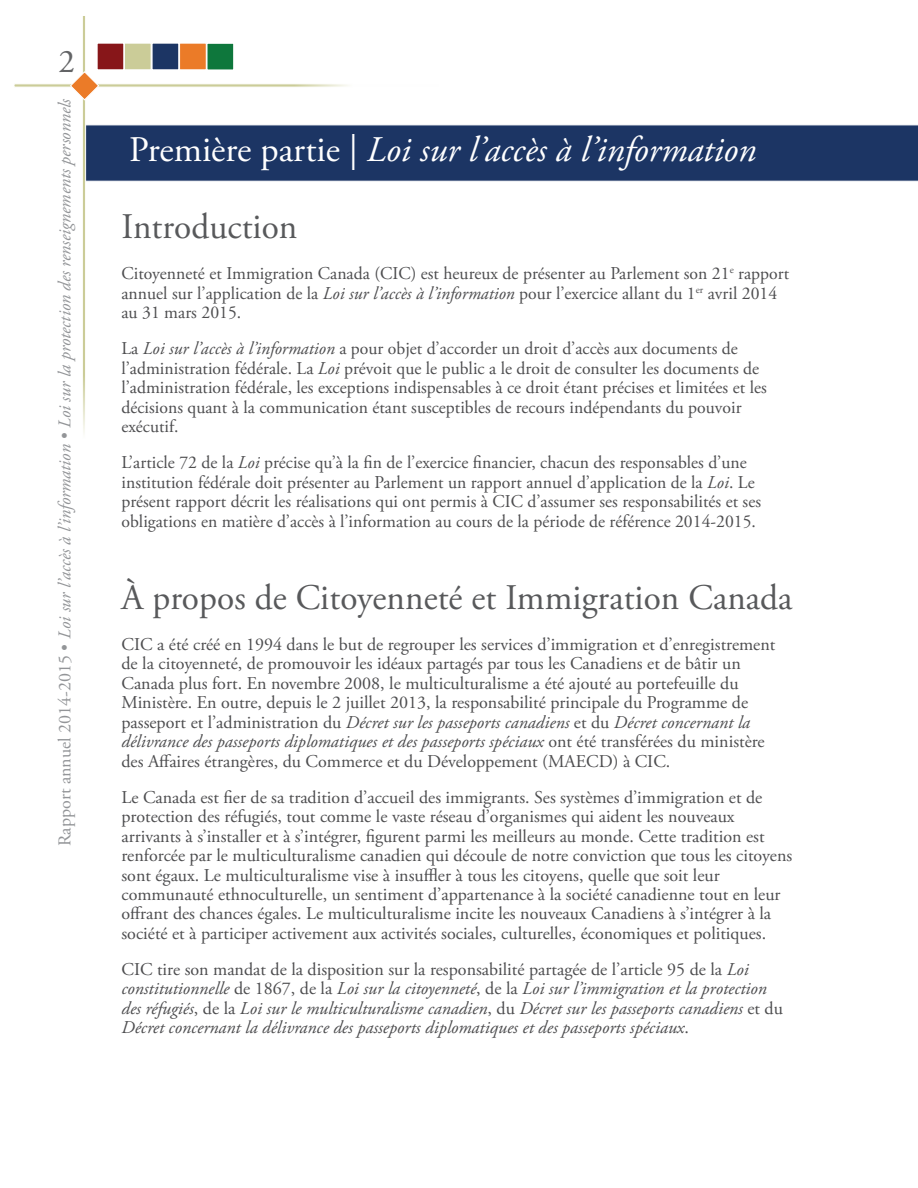
<style>
.page{position:relative;width:918px;height:1188px;background:#fff}
.page>*{position:absolute;margin:0;border:0;box-sizing:border-box;transform-origin:0 0}
.t1{font:36px "Adobe Garamond Pro";color:#58595b}
.t2{font:italic 36px "Adobe Garamond Pro";color:#fff}
.t3{font:33px "Adobe Garamond Pro";color:#636466}
.t4{font:18px/19.5px "Adobe Garamond Pro";color:#4d4d4f}
.t5{font:italic 18px/19.5px "Adobe Garamond Pro";color:#4d4d4f}
.t6{font:italic 18px "Adobe Garamond Pro";color:#939598}
.s1{font-style:normal}
.s2{font-style:italic}
</style>
<div class="page">
<div style="left:97px;top:43px;width:27px;height:27px;background:#871619"></div>
<div style="left:124px;top:43px;width:27px;height:27px;background:#cbcc98;border:1px solid #fff"></div>
<div style="left:152px;top:43px;width:27px;height:27px;background:#1c3564"></div>
<div style="left:179px;top:43px;width:28px;height:27px;background:#eb7b28;border:1px solid #fff"></div>
<div style="left:207px;top:43px;width:27px;height:27px;background:#0e773c;border:1px solid #fff"></div>
<div style="left:86px;top:125px;width:832px;height:57px;background:#1c3564"></div>
<svg style="left:14px;top:84px;width:334px;height:3px"></svg>
<svg style="left:83px;top:16px;width:3px;height:417px"></svg>
<svg style="left:69px;top:70px;width:31px;height:31px"></svg>
<h2 class="t3" style="left:59px;top:42px;width:18px">2</h2>
<p class="t6" style="left:54px;top:846px;width:749px;rotate:-90deg"><span class="s1">Rapport annuel 2014-2015 •</span> Loi sur l’accès à l’information • Loi sur la protection des renseignements personnels</p>
<h1 class="t2" style="left:129px;top:128px;width:629px"><span class="s1">Première partie |</span> Loi sur l’accès à l’information</h1>
<h1 class="t1" style="left:122px;top:205px;width:177px">Introduction</h1>
<p class="t4" style="left:121px;top:265px;width:669px">Citoyenneté et Immigration Canada (CIC) est heureux de présenter au Parlement son 21<sup>e</sup> rapport annuel sur l’application de la <span class="s2">Loi sur l’accès à l’information</span> pour l’exercice allant du 1<sup>er</sup> avril 2014 au 31 mars 2015.</p>
<p class="t4" style="left:122px;top:339px;width:647px">La <span class="s2">Loi sur l’accès à l’information</span> a pour objet d’accorder un droit d’accès aux documents de l’administration fédérale. La <span class="s2">Loi</span> prévoit que le public a le droit de consulter les documents de l’administration fédérale, les exceptions indispensables à ce droit étant précises et limitées et les décisions quant à la communication étant susceptibles de recours indépendants du pouvoir exécutif.</p>
<p class="t4" style="left:122px;top:453px;width:641px">L’article 72 de la <span class="s2">Loi</span> précise qu’à la fin de l’exercice financier, chacun des responsables d’une institution fédérale doit présenter au Parlement un rapport annuel d’application de la <span class="s2">Loi</span>. Le présent rapport décrit les réalisations qui ont permis à CIC d’assumer ses responsabilités et ses obligations en matière d’accès à l’information au cours de la période de référence 2014-2015.</p>
<h1 class="t1" style="left:122px;top:575px;width:673px">À propos de Citoyenneté et Immigration Canada</h1>
<p class="t4" style="left:122px;top:635px;width:655px">CIC a été créé en 1994 dans le but de regrouper les services d’immigration et d’enregistrement de la citoyenneté, de promouvoir les idéaux partagés par tous les Canadiens et de bâtir un Canada plus fort. En novembre 2008, le multiculturalisme a été ajouté au portefeuille du Ministère. En outre, depuis le 2 juillet 2013, la responsabilité principale du Programme de passeport et l’administration du <span class="s2">Décret sur les passeports canadiens</span> et du <span class="s2">Décret concernant la délivrance des passeports diplomatiques et des passeports spéciaux</span> ont été transférées du ministère des Affaires étrangères, du Commerce et du Développement (MAECD) à CIC.</p>
<p class="t4" style="left:122px;top:788px;width:672px">Le Canada est fier de sa tradition d’accueil des immigrants. Ses systèmes d’immigration et de protection des réfugiés, tout comme le vaste réseau d’organismes qui aident les nouveaux arrivants à s’installer et à s’intégrer, figurent parmi les meilleurs au monde. Cette tradition est renforcée par le multiculturalisme canadien qui découle de notre conviction que tous les citoyens sont égaux. Le multiculturalisme vise à insuffler à tous les citoyens, quelle que soit leur communauté ethnoculturelle, un sentiment d’appartenance à la société canadienne tout en leur offrant des chances égales. Le multiculturalisme incite les nouveaux Canadiens à s’intégrer à la société et à participer activement aux activités sociales, culturelles, économiques et politiques.</p>
<p class="t5" style="left:122px;top:960px;width:663px"><span class="s1">CIC tire son mandat de la disposition sur la responsabilité partagée de l’article 95 de la</span> Loi constitutionnelle <span class="s1">de 1867, de la</span> Loi sur la citoyenneté<span class="s1">, de la</span> Loi sur l’immigration et la protection des réfugiés<span class="s1">, de la</span> Loi sur le multiculturalisme canadien<span class="s1">, du</span> Décret sur les passeports canadiens <span class="s1">et du </span>Décret concernant la délivrance des passeports diplomatiques et des passeports spéciaux<span class="s1">.</span></p>
</div>
